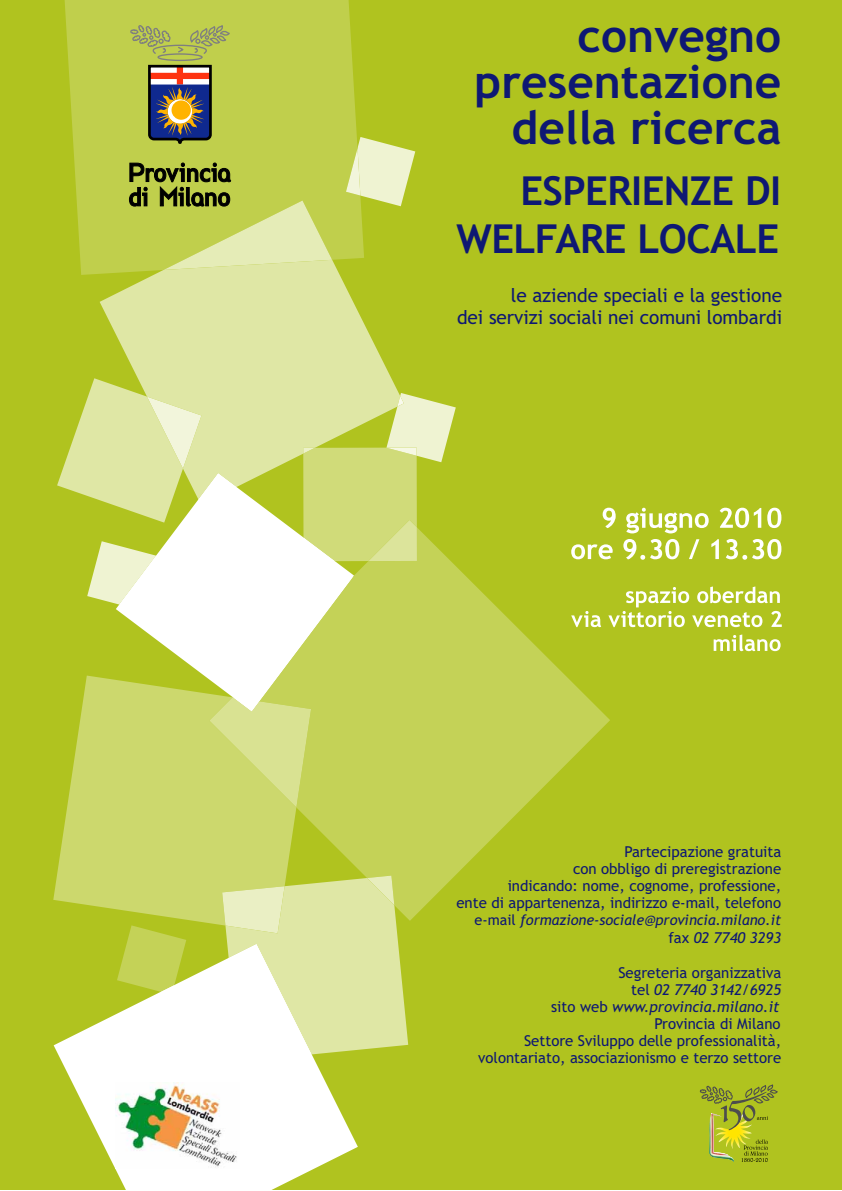
<style>
.page{position:relative;width:842px;height:1191px;background:#fff}
.page>*{position:absolute;margin:0;border:0;box-sizing:border-box;transform-origin:0 0}
.t1{font:700 46px/46px "Trebuchet MS";color:#0e1873;text-align:right}
.t2{font:700 40px/48px "Trebuchet MS";letter-spacing:-.015em;color:#0e1873;text-align:right}
.t3{font:19px/22px "Trebuchet MS";color:#0e1873;text-align:right}
.t4{font:15px/17px "Trebuchet MS";color:#0e1873;text-align:right}
.t5{font:italic 15px "Trebuchet MS";color:#0e1873}
.t6{font:italic 14.5px "Trebuchet MS";color:#0e1873}
.s1{font-style:normal}
.s2{font-style:italic}
</style>
<div class="page">
<div style="left:0;top:0;width:841px;height:1189px;background:#b0c31f"></div>
<svg style="left:54px;top:961px;width:304px;height:228px;fill:#fff"></svg>
<svg style="left:118px;top:499px;width:172px;height:177px;fill:#fff"></svg>
<svg style="left:100px;top:275px;width:299px;height:224px;fill:#dfe7a5"></svg>
<svg style="left:64px;top:0;width:300px;height:275px;background:#bece48"></svg>
<svg style="left:346px;top:137px;width:69px;height:69px"></svg>
<svg style="left:53px;top:676px;width:179px;height:249px;fill:#ccd86d"></svg>
<svg style="left:232px;top:527px;width:378px;height:394px;fill:#c4d257"></svg>
<svg style="left:303px;top:393px;width:153px;height:168px"></svg>
<svg style="left:222px;top:876px;width:186px;height:186px;background:#e1e9ad"></svg>
<svg style="left:209px;top:576px;width:145px;height:232px;background:#dde59f"></svg>
<svg style="left:87px;top:541px;width:70px;height:70px"></svg>
<svg style="left:57px;top:378px;width:179px;height:145px"></svg>
<svg style="left:571px;top:611px;width:30px;height:16px"></svg>
<svg style="left:608px;top:586px;width:174px;height:41px"></svg>
<svg style="left:714px;top:634px;width:67px;height:17px"></svg>
<img style="left:115px;top:1082px;width:124px;height:87px">
<svg style="left:117px;top:925px;width:69px;height:70px"></svg>
<svg style="left:129px;top:163px;width:203px;height:107px;background:#b9c562"></svg>
<svg style="left:130px;top:0;width:112px;height:146px;background:#a4a755"></svg>
<svg style="left:603px;top:508px;width:13px;height:20px"></svg>
<svg style="left:626px;top:508px;width:83px;height:25px"></svg>
<svg style="left:720px;top:508px;width:41px;height:20px"></svg>
<svg style="left:767px;top:508px;width:14px;height:20px"></svg>
<svg style="left:571px;top:544px;width:42px;height:15px"></svg>
<svg style="left:623px;top:539px;width:56px;height:21px"></svg>
<svg style="left:689px;top:539px;width:10px;height:20px"></svg>
<svg style="left:711px;top:539px;width:8px;height:20px"></svg>
<svg style="left:726px;top:539px;width:55px;height:21px"></svg>
<svg style="left:700px;top:1084px;width:78px;height:78px"></svg>
<h1 class="t1" style="left:475px;top:16px;width:308px">convegno presentazione della ricerca</h1>
<h2 class="t2" style="left:457px;top:170px;width:326px">ESPERIENZE DI<br>WELFARE LOCALE</h2>
<p class="t3" style="left:457px;top:286px;width:327px">le aziende speciali e la gestione<br>dei servizi sociali nei comuni lombardi</p>
<p class="t4" style="left:456px;top:844px;width:326px">Partecipazione gratuita<br>con obbligo di preregistrazione<br>indicando: nome, cognome, professione,<br>ente di appartenenza, indirizzo e-mail, telefono</p>
<p class="t6" style="left:475px;top:911px;width:308px"><span class="s1">e-mail</span> formazione-sociale@provincia.milano.it</p>
<p class="t5" style="left:668px;top:929px;width:114px"><span class="s1">fax</span> 02 7740 3293</p>
<p class="t4" style="left:478px;top:965px;width:305px">Segreteria organizzativa<br>tel <span class="s2">02 7740 3142/6925<br></span>sito web <span class="s2">www.provincia.milano.it<br></span>Provincia di Milano<br>Settore Sviluppo delle professionalità, volontariato, associazionismo e terzo settore</p>
</div>
